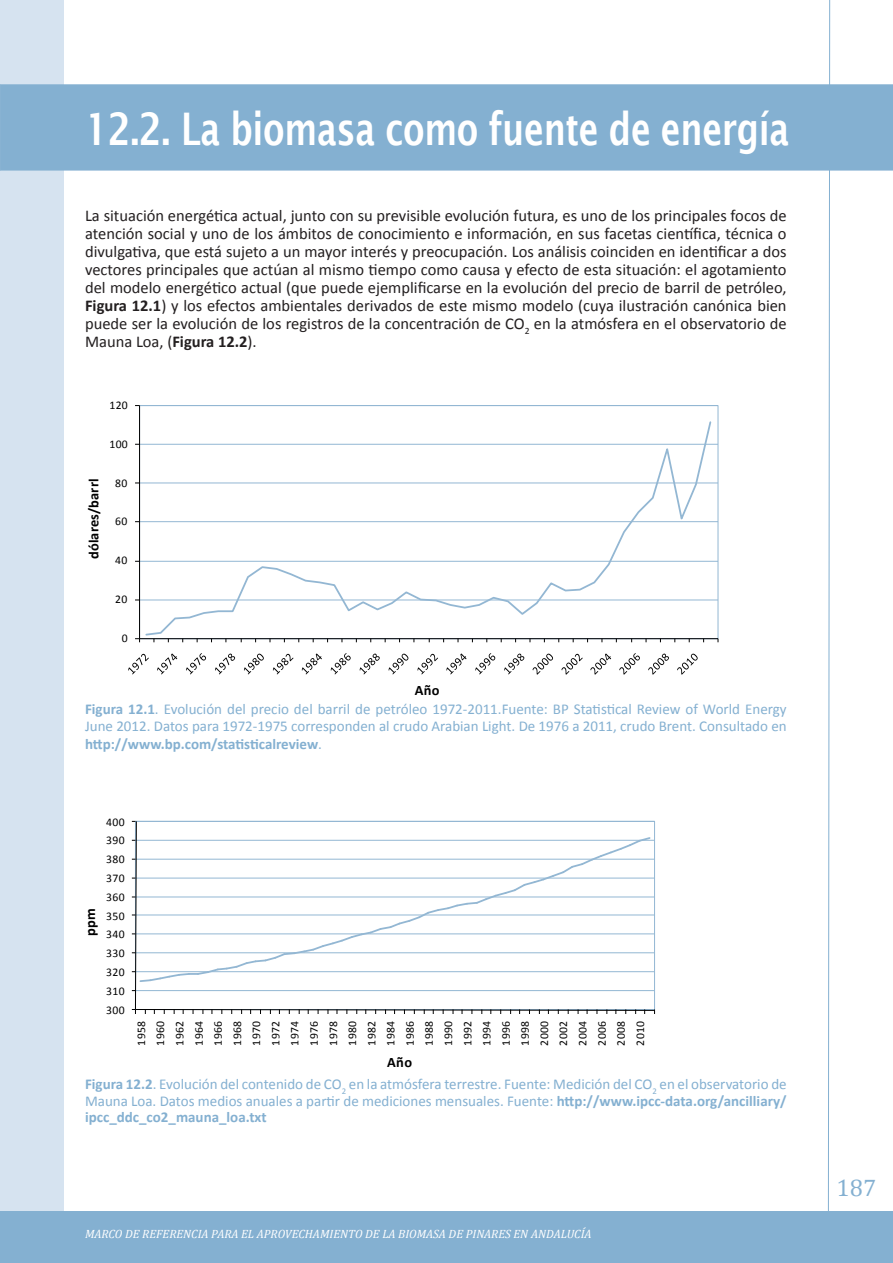
<style>
.page{position:relative;width:893px;height:1263px;background:#fff}
.page>*{position:absolute;margin:0;border:0;box-sizing:border-box;transform-origin:0 0}
.t1{font:600 45px "Lucida Sans";letter-spacing:-.01em;color:#fff;scale:.8 1}
.t2{font:24px "Cambria";color:#84b0d1}
.Texto_independiente{font:16.5px/18px "Calibri";color:#231f20;text-align:justify}
.Texto_independiente-2{font:15px/16.5px "Calibri";color:#84b0d1}
.Texto_independiente-3{font:700 15px "Calibri";letter-spacing:-.005em;color:#84b0d1}
.t3{font:700 14.4px "Calibri";letter-spacing:.02em;color:#000}
.t4{font:italic 12px "Cambria";color:#fff}
.t5{font:11.7px/19.2px "Calibri";letter-spacing:.03em;color:#000;text-align:justify}
.s1{font-weight:700}
.s2{font-weight:400}
</style>
<div class="page">
<div style="left:0;top:0;width:63px;height:1263px;background:#d6e3f0"></div>
<div style="left:0;top:1211px;width:893px;height:52px;background:#84b0d1"></div>
<svg style="left:828px;top:0;width:2px;height:1211px"></svg>
<hr style="left:140px;top:599px;width:578px;height:1px;background:#93b7d3">
<hr style="left:140px;top:561px;width:578px;height:1px;background:#93b7d3">
<hr style="left:140px;top:521px;width:578px;height:1px;background:#93b7d3">
<hr style="left:140px;top:482px;width:578px;height:1px;background:#93b7d3">
<hr style="left:140px;top:444px;width:578px;height:1px;background:#93b7d3">
<hr style="left:139px;top:406px;width:1px;height:233px;background:#000">
<hr style="left:140px;top:638px;width:578px;height:1px;background:#000">
<svg style="left:135px;top:638px;width:5px;height:4px"></svg>
<svg style="left:144px;top:421px;width:568px;height:215px"></svg>
<svg style="left:128px;top:653px;width:21px;height:22px"></svg>
<svg style="left:157px;top:653px;width:21px;height:22px"></svg>
<svg style="left:186px;top:653px;width:20px;height:22px"></svg>
<svg style="left:215px;top:653px;width:20px;height:22px"></svg>
<svg style="left:244px;top:653px;width:20px;height:22px"></svg>
<svg style="left:272px;top:653px;width:22px;height:22px"></svg>
<svg style="left:301px;top:653px;width:21px;height:22px"></svg>
<svg style="left:330px;top:653px;width:21px;height:22px"></svg>
<svg style="left:359px;top:653px;width:21px;height:22px"></svg>
<svg style="left:388px;top:653px;width:21px;height:22px"></svg>
<svg style="left:417px;top:653px;width:21px;height:22px"></svg>
<svg style="left:446px;top:653px;width:21px;height:22px"></svg>
<svg style="left:475px;top:653px;width:21px;height:22px"></svg>
<svg style="left:504px;top:653px;width:21px;height:22px"></svg>
<svg style="left:532px;top:653px;width:21px;height:22px"></svg>
<svg style="left:561px;top:653px;width:22px;height:22px"></svg>
<svg style="left:590px;top:653px;width:22px;height:22px"></svg>
<svg style="left:619px;top:653px;width:21px;height:22px"></svg>
<svg style="left:648px;top:653px;width:21px;height:22px"></svg>
<svg style="left:677px;top:653px;width:21px;height:22px"></svg>
<svg style="left:132px;top:820px;width:523px;height:194px"></svg>
<div style="left:1px;top:84px;width:892px;height:87px;background:#84b0d1"></div>
<svg style="left:0;top:84px;width:1px;height:87px"></svg>
<p class="t1" style="left:85px;top:103px;width:882px">12.2. La biomasa como fuente de energía</p>
<p class="Texto_independiente" style="left:85px;top:206px;width:703px">La situación energética actual, junto con su previsible evolución futura, es uno de los principales focos de atención social y uno de los ámbitos de conocimiento e información, en sus facetas científica, técnica o divulgativa, que está sujeto a un mayor interés y preocupación. Los análisis coinciden en identificar a dos vectores principales que actúan al mismo tiempo como causa y efecto de esta situación: el agotamiento del modelo energético actual (que puede ejemplificarse en la evolución del precio de barril de petróleo, <span class="s1">Figura 12.1</span>) y los efectos ambientales derivados de este mismo modelo (cuya ilustración canónica bien puede ser la evolución de los registros de la concentración de CO<sub>2</sub> en la atmósfera en el observatorio de Mauna Loa, (<span class="s1">Figura 12.2</span>).</p>
<p class="t5" style="left:109px;top:395px;width:20px">120</p>
<p class="t5" style="left:109px;top:434px;width:20px">100</p>
<p class="t3" style="left:85px;top:559px;width:82px;rotate:-90deg">dólares/barrl</p>
<p class="t5" style="left:115px;top:473px;width:14px">80</p>
<p class="t5" style="left:115px;top:512px;width:14px">60</p>
<p class="t5" style="left:115px;top:551px;width:14px">40</p>
<p class="t5" style="left:115px;top:590px;width:14px">20</p>
<p class="t5" style="left:122px;top:628px;width:7px">0</p>
<p class="t3" style="left:415px;top:681px;width:26px">Año</p>
<p class="Texto_independiente-2" style="left:85px;top:701px;width:703px"><span class="s1">Figura 12.1</span>. Evolución del precio del barril de petróleo 1972-2011.Fuente: BP Statistical Review of World Energy<br>June 2012. Datos para 1972-1975 corresponden al crudo Arabian Light. De 1976 a 2011, crudo Brent. Consultado en</p>
<p class="Texto_independiente-3" style="left:85px;top:734px;width:238px">http://www.bp.com/statisticalreview<span class="s2">.</span></p>
<p class="t5" style="left:106px;top:812px;width:20px">400</p>
<p class="t5" style="left:106px;top:831px;width:20px">390</p>
<p class="t5" style="left:106px;top:850px;width:20px">380</p>
<p class="t5" style="left:106px;top:868px;width:20px">370</p>
<p class="t3" style="left:81px;top:936px;width:29px;rotate:-90deg">ppm</p>
<p class="t5" style="left:106px;top:887px;width:20px">360</p>
<p class="t5" style="left:106px;top:906px;width:20px">350</p>
<p class="t5" style="left:106px;top:925px;width:20px">340</p>
<p class="t5" style="left:106px;top:944px;width:20px">330</p>
<p class="t5" style="left:106px;top:962px;width:20px">320</p>
<p class="t5" style="left:106px;top:981px;width:20px">310</p>
<p class="t5" style="left:106px;top:1000px;width:20px">300</p>
<p class="t5" style="left:132px;top:1046px;width:26px;rotate:-90deg">1958<br>1960<br>1962<br>1964<br>1966<br>1968<br>1970<br>1972<br>1974<br>1976<br>1978<br>1980<br>1982<br>1984<br>1986<br>1988<br>1990<br>1992<br>1994<br>1996<br>1998<br>2000<br>2002<br>2004<br>2006<br>2008<br>2010</p>
<p class="t3" style="left:387px;top:1053px;width:26px">Año</p>
<p class="Texto_independiente-2" style="left:85px;top:1076px;width:703px;text-align:justify"><span class="s1">Figura 12.2</span>. Evolución del contenido de CO<sub>2</sub> en la atmósfera terrestre. Fuente: Medición del CO<sub>2</sub> en el observatorio de Mauna Loa. Datos medios anuales a partir de mediciones mensuales. Fuente: <span class="s1">http://www.ipcc-data.org/ancilliary/ ipcc_ddc_co2_mauna_loa.txt</span></p>
<p class="t4" style="left:85px;top:1225px;width:508px">MARCO DE REFERENCIA PARA EL APROVECHAMIENTO DE LA BIOMASA DE PINARES EN ANDALUCÍA</p>
<h2 class="t2" style="left:836px;top:1173px;width:41px">187</h2>
</div>
